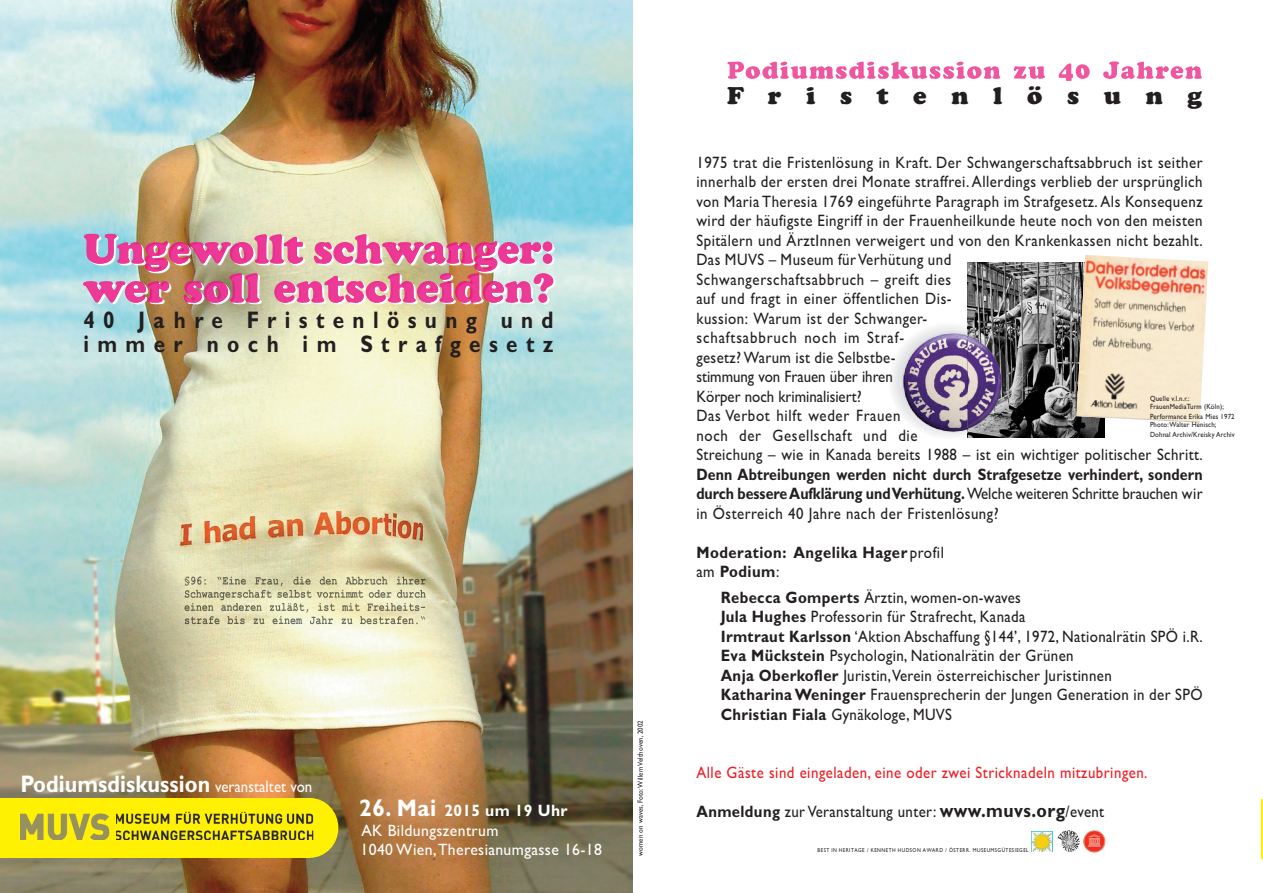
<style>
.page{position:relative;width:1263px;height:893px;background:#fff}
.page>*{position:absolute;margin:0;border:0;box-sizing:border-box;transform-origin:0 0}
.t1{font:900 43.5px "Cooper";color:#fff;scale:.95 1}
.t2{font:900 25.35px "Cooper";letter-spacing:.975em;color:#231f20}
.t3{font:700 24px/24px "Gill Sans";letter-spacing:.405em;color:#231f20;scale:.86 1}
.t4{font:700 24px "Gill Sans";letter-spacing:.005em;color:#fff;scale:.9 1}
.t5{font:16.5px/19.5px "Gill Sans";letter-spacing:.035em;color:#231f20;scale:.9 1}
.t6{font:700 16.5px/19.5px "Gill Sans";letter-spacing:.01em;color:#231f20;text-align:justify;scale:.86 1}
.t7{font:16.5px/19.6px "Gill Sans";letter-spacing:.025em;color:#fff;scale:.95 1}
.t8{font:16.5px "Gill Sans";letter-spacing:.035em;color:#ee1d23;scale:.9 1}
.t9{font:700 16.5px/19.5px "Gill Sans";letter-spacing:.035em;color:#231f20;scale:.9 1}
.t10{font:7.5px/7.5px "Gill Sans";letter-spacing:.025em;color:#231f20;scale:.9 1}
.t11{font:5.7px "Gill Sans";letter-spacing:.1em;color:#231f20;scale:.86 1}
.s1{font-weight:400;font-size:16.5px}
.s2{font-weight:700;font-size:24px}
.s3{font-weight:700}
.s4{font-weight:400}
.s5{font-weight:700;font-size:19.5px}
</style>
<div class="page">
<img style="left:1px;top:0;width:631px;height:893px">
<div style="left:1px;top:798px;width:309px;height:60px;background:#fff101"></div>
<div style="left:281px;top:798px;width:57px;height:60px;background:#fff101;border-radius:50%"></div>
<img style="left:20px;top:812px;width:261px;height:28px">
<img style="left:281px;top:813px;width:32px;height:27px">
<img style="left:892px;top:322px;width:119px;height:116px">
<svg style="left:727px;top:62px;width:90px;height:17px"></svg>
<img style="left:85px;top:283px;width:159px;height:21px">
<img style="left:84px;top:234px;width:146px;height:38px">
<img style="left:86px;top:235px;width:144px;height:37px">
<img style="left:83px;top:281px;width:159px;height:22px">
<img style="left:85px;top:283px;width:157px;height:20px">
<img style="left:185px;top:576px;width:52px;height:9px">
<img style="left:185px;top:590px;width:34px;height:8px">
<img style="left:184px;top:603px;width:54px;height:8px">
<img style="left:185px;top:616px;width:48px;height:8px">
<img style="left:968px;top:262px;width:137px;height:175px">
<img style="left:1077px;top:255px;width:131px;height:168px">
<img style="left:900px;top:329px;width:111px;height:105px">
<img style="left:1031px;top:831px;width:21px;height:21px">
<img style="left:1057px;top:830px;width:23px;height:21px">
<img style="left:1083px;top:830px;width:23px;height:23px;border-radius:50%">
<hr style="left:1261px;top:799px;width:2px;height:59px;background:#fff101">
<h1 class="t1" style="left:86px;top:224px;width:497px">Ungewollt schwanger:</h1>
<h3 class="t3" style="left:83px;top:307px;width:548px">40 Jahre Fristenlösung und immer noch im Strafgesetz</h3>
<h3 class="t4" style="left:20px;top:769px;width:326px">Podiumsdiskussion <span class="s1">veranstaltet von</span></h3>
<p class="t7" style="left:359px;top:800px;width:257px"><span class="s2">26. Mai</span> <span class="s3">2015 um 19 Uhr<br></span>AK Bildungszentrum<br>1040 Wien,Theresianumgasse 16-18</p>
<p class="t10" style="left:636px;top:856px;width:152px;rotate:-90deg">women on waves, Foto:Willem Velthoven, 2002</p>
<h2 class="t2" style="left:727px;top:80px;width:477px">Fristenlösung</h2>
<p class="t5" style="left:696px;top:152px;width:564px">1975 trat die Fristenlösung in Kraft. Der Schwangerschaftsabbruch ist seither innerhalb der ersten drei Monate straffrei. Allerdings verblieb der ursprünglich von Maria Theresia 1769 eingeführte Paragraph im Strafgesetz. Als Konsequenz wird der häufigste Eingriff in der Frauenheilkunde heute noch von den meisten Spitälern und ÄrztInnen verweigert und von den Krankenkassen nicht bezahlt.<br>Das MUVS – Museum für Verhütung und<br>Schwangerschaftsabbruch – greift dies<br>auf und fragt in einer öffentlichen Dis-<br>kussion: Warum ist der Schwanger-<br>schaftsabbruch noch im Straf-<br>gesetz?Warum ist die Selbstbe-<br>stimmung von Frauen über ihren<br>Körper noch kriminalisiert?<br>Das Verbot hilft weder Frauen<br>noch der Gesellschaft und die<br>Streichung – wie in Kanada bereits 1988 – ist ein wichtiger politischer Schritt.</p>
<p class="t6" style="left:696px;top:464px;width:590px">Denn Abtreibungen werden nicht durch Strafgesetze verhindert, sondern durch bessereAufklärung undVerhütung.<span class="s4">Welche weiteren Schritte brauchen wir in Österreich 40 Jahre nach der Fristenlösung?</span></p>
<p class="t9" style="left:696px;top:542px;width:277px">Moderation: Angelika Hager <span class="s4">profil am</span> Podium<span class="s4">:</span></p>
<p class="t5" style="left:721px;top:587px;width:537px"><span class="s3">Rebecca Gomperts</span> Ärztin, women-on-waves<br><span class="s3">Jula Hughes</span> Professorin für Strafrecht, Kanada<br><span class="s3">Irmtraut Karlsson</span> ‘Aktion Abschaffung §144’, 1972, Nationalrätin SPÖ i.R.<br><span class="s3">Eva Mückstein</span> Psychologin, Nationalrätin der Grünen<br><span class="s3">Anja Oberkofler</span> Juristin,Verein österreichischer Juristinnen<br><span class="s3">Katharina Weninger</span> Frauensprecherin der Jungen Generation in der SPÖ <span class="s3">Christian Fiala</span> Gynäkologe, MUVS</p>
<p class="t10" style="left:1150px;top:395px;width:84px">Quelle v.l.n.r.:<br>FrauenMediaTurm (Köln);</p>
<p class="t10" style="left:1150px;top:413px;width:95px">Performance Erika Mies 1972<br>Photo:Walter Henisch;</p>
<p class="t10" style="left:1150px;top:431px;width:96px">Dohnal Archiv/Kreisky Archiv</p>
<p class="t8" style="left:696px;top:763px;width:503px">Alle Gäste sind eingeladen, eine oder zwei Stricknadeln mitzubringen.</p>
<p class="t5" style="left:696px;top:802px;width:455px"><span class="s3">Anmeldung</span> zur Veranstaltung unter: <span class="s5">www.muvs.org</span>/event</p>
<p class="t11" style="left:817px;top:846px;width:247px">BEST IN HERITAGE / KENNETH HUDSON AWARD / ÖSTERR. MUSEUMSGÜTESIEGEL</p>
</div>
